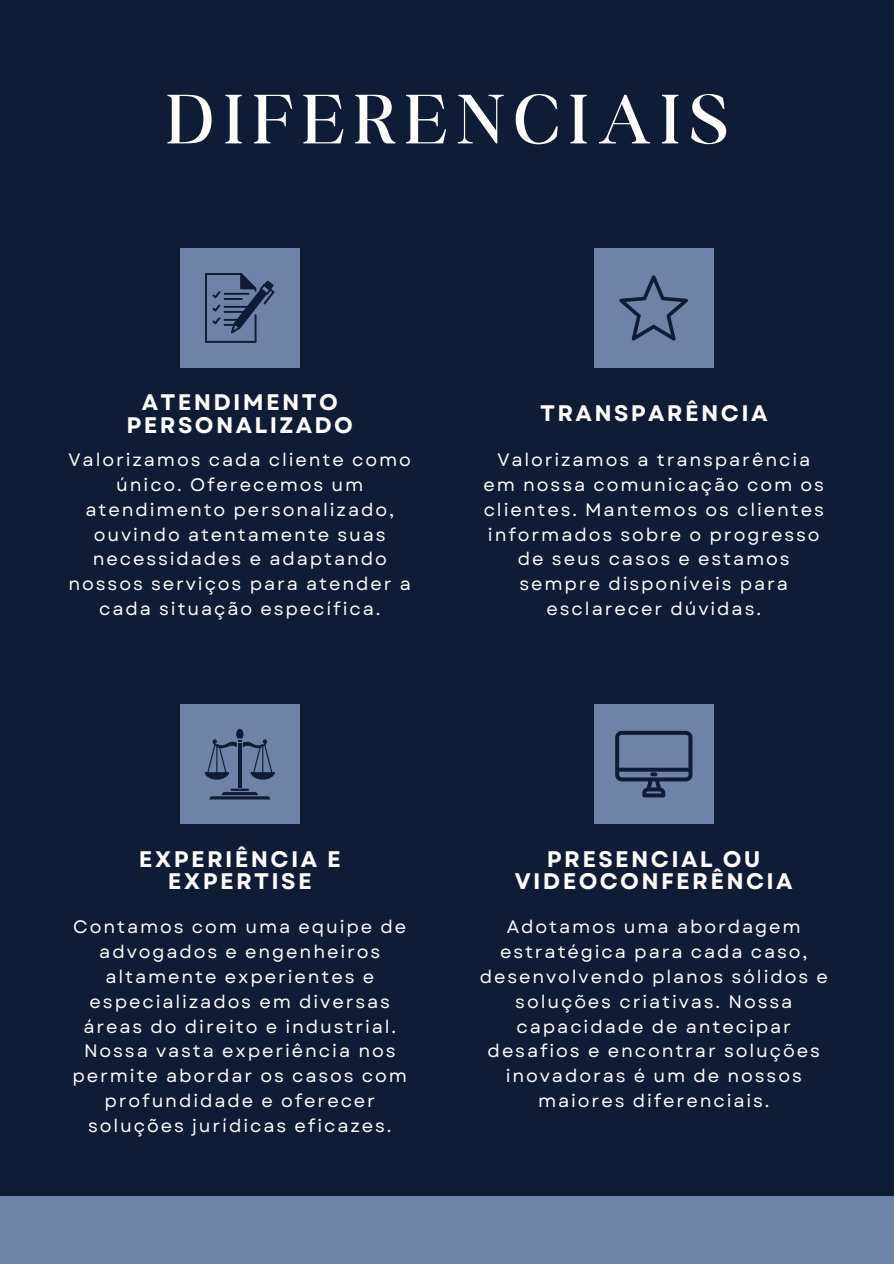
<style>
.page{position:relative;width:894px;height:1264px;background:#fff}
.page>*{position:absolute;margin:0;border:0;box-sizing:border-box;transform-origin:0 0}
.t1{font:300 75px "Boston Angel";letter-spacing:.14em;color:#fefefe}
.t2{font:700 22.5px/22.5px "Garet";letter-spacing:.105em;color:#fefefe;text-align:center}
.t3{font:18px/24.8px "Garet";letter-spacing:.105em;color:#fefefe;text-align:center}
</style>
<div class="page">
<div style="left:0;top:0;width:893px;height:1263px;background:#0f1c35"></div>
<div style="left:0;top:1196px;width:893px;height:67px;background:#6f83a8"></div>
<div style="left:180px;top:248px;width:119px;height:119px;background:#6f83a8"></div>
<svg style="left:205px;top:273px;width:69px;height:70px"></svg>
<div style="left:594px;top:704px;width:119px;height:119px;background:#6f83a8"></div>
<svg style="left:615px;top:730px;width:77px;height:67px"></svg>
<div style="left:594px;top:248px;width:119px;height:119px;background:#6f83a8"></div>
<svg style="left:619px;top:275px;width:68px;height:65px"></svg>
<div style="left:180px;top:704px;width:119px;height:119px;background:#6f83a8"></div>
<hr style="left:238px;top:742px;width:3px;height:45px;background:#0f1c35">
<svg style="left:209px;top:788px;width:61px;height:11px"></svg>
<svg style="left:204px;top:728px;width:71px;height:51px"></svg>
<h2 class="t1" style="left:167px;top:74px;width:561px">DIFERENCIAIS</h2>
<h1 class="t2" style="left:127px;top:391px;width:228px">ATENDIMENTO<br>PERSONALIZADO</h1>
<p class="t3" style="left:69px;top:447px;width:344px">Valorizamos cada cliente como único. Oferecemos um atendimento personalizado, ouvindo atentamente suas necessidades e adaptando nossos serviços para atender a cada situação específica.</p>
<p class="t2" style="left:540px;top:402px;width:229px">TRANSPARÊNCIA</p>
<h2 class="t3" style="left:483px;top:447px;width:342px">Valorizamos a transparência em nossa comunicação com os clientes. Mantemos os clientes informados sobre o progresso de seus casos e estamos sempre disponíveis para esclarecer dúvidas.</h2>
<p class="t2" style="left:139px;top:847px;width:203px">EXPERIÊNCIA E<br>EXPERTISE</p>
<p class="t3" style="left:72px;top:914px;width:336px">Contamos com uma equipe de advogados e engenheiros altamente experientes e especializados em diversas áreas do direito e industrial.<br>Nossa vasta experiência nos permite abordar os casos com profundidade e oferecer soluções jurídicas eficazes.</p>
<h2 class="t2" style="left:514px;top:847px;width:279px">PRESENCIAL OU<br>VIDEOCONFERÊNCIA</h2>
<p class="t3" style="left:479px;top:914px;width:349px">Adotamos uma abordagem estratégica para cada caso, desenvolvendo planos sólidos e soluções criativas. Nossa capacidade de antecipar desafios e encontrar soluções inovadoras é um de nossos maiores diferenciais.</p>
</div>
